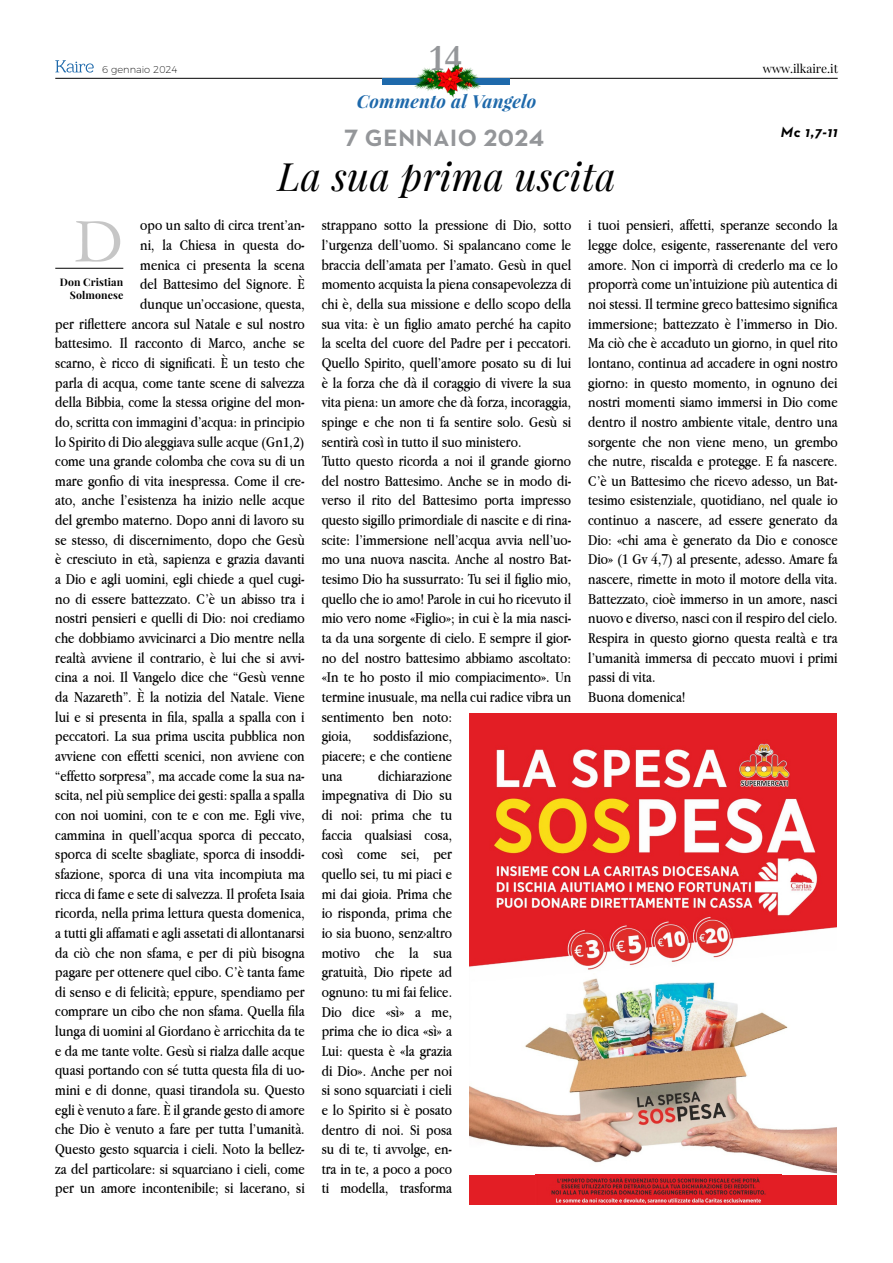
<style>
.page{position:relative;width:893px;height:1263px;background:#fff}
.page>*{position:absolute;margin:0;border:0;box-sizing:border-box;transform-origin:0 0}
.t1{font:63px "Garamond";color:#c6c6c6}
.t2{font:italic 39px "Playfair Display";letter-spacing:.01em;color:#000}
.t3{font:700 37.5px "Garamond";color:#949699}
.t4{font:700 24px "Neutraface 2 Text";letter-spacing:.03em;color:#949699}
.t5{font:italic 700 18px "Playfair Display";letter-spacing:.01em;color:#1e69ab}
.t6{font:15.75px/19.6px "Apple Garamond";color:#000}
.t7{font:italic 700 15px "Neutraface 2 Text";color:#000}
.t8{font:12px "Playfair Display";color:#000}
.t9{font:700 10.5px/13.5px "Playfair Display";letter-spacing:.01em;color:#000;text-align:right}
.t10{font:200 9.9px "Montserrat";color:#000}
</style>
<div class="page">
<hr style="left:55px;top:78px;width:783px;height:1px;background:#000">
<div style="left:382px;top:78px;width:127px;height:7px;background:#1e69ab"></div>
<svg style="left:55px;top:60px;width:39px;height:13px"></svg>
<hr style="left:55px;top:268px;width:68px;height:1px;background:#000">
<div style="left:469px;top:713px;width:367px;height:491px;background:#e31e25"></div>
<img style="left:469px;top:743px;width:367px;height:431px">
<img style="left:551px;top:1177px;width:215px;height:27px">
<img style="left:415px;top:64px;width:66px;height:33px">
<p class="t10" style="left:102px;top:62px;width:77px">6 gennaio 2024</p>
<h3 class="t3" style="left:430px;top:36px;width:34px">14</h3>
<p class="t5" style="left:357px;top:89px;width:181px">Commento al Vangelo</p>
<h3 class="t4" style="left:344px;top:123px;width:201px">7 GENNAIO 2024</h3>
<p class="t8" style="left:763px;top:61px;width:77px">www.ilkaire.it</p>
<p class="t7" style="left:781px;top:122px;width:58px">Mc 1,7-11</p>
<h2 class="t2" style="left:278px;top:150px;width:340px">La sua prima uscita</h2>
<p class="t6" style="left:55px;top:215px;width:251px;text-align:right">opo un salto di circa trent’an-<br>ni, la Chiesa in questa do-<br>menica ci presenta la scena<br>del Battesimo del Signore. È<br>dunque un’occasione, questa,<br>per riflettere ancora sul Natale e sul nostro battesimo. Il racconto di Marco, anche se scarno, è ricco di significati. È un testo che parla di acqua, come tante scene di salvezza della Bibbia, come la stessa origine del mon&shy;do, scritta con immagini d’acqua: in principio lo Spirito di Dio aleggiava sulle acque (Gn1,2) come una grande colomba che cova su di un mare gonfio di vita inespressa. Come il cre&shy;ato, anche l’esistenza ha inizio nelle acque del grembo materno. Dopo anni di lavoro su se stesso, di discernimento, dopo che Gesù è cresciuto in età, sapienza e grazia davanti a Dio e agli uomini, egli chiede a quel cugi&shy;no di essere battezzato. C’è un abisso tra i nostri pensieri e quelli di Dio: noi crediamo che dobbiamo avvicinarci a Dio mentre nella realtà avviene il contrario, è lui che si avvi&shy;cina a noi. Il Vangelo dice che “Gesù venne da Nazareth”. È la notizia del Natale. Viene lui e si presenta in fila, spalla a spalla con i peccatori. La sua prima uscita pubblica non avviene con effetti scenici, non avviene con “effetto sorpresa”, ma accade come la sua na&shy;scita, nel più semplice dei gesti: spalla a spalla con noi uomini, con te e con me. Egli vive, cammina in quell’acqua sporca di peccato, sporca di scelte sbagliate, sporca di insoddi&shy;sfazione, sporca di una vita incompiuta ma ricca di fame e sete di salvezza. Il profeta Isaia ricorda, nella prima lettura questa domenica, a tutti gli affamati e agli assetati di allontanarsi da ciò che non sfama, e per di più bisogna pagare per ottenere quel cibo. C’è tanta fame di senso e di felicità; eppure, spendiamo per comprare un cibo che non sfama. Quella fila lunga di uomini al Giordano è arricchita da te e da me tante volte. Gesù si rialza dalle acque quasi portando con sé tutta questa fila di uo&shy;mini e di donne, quasi tirandola su. Questo egli è venuto a fare. È il grande gesto di amore che Dio è venuto a fare per tutta l’umanità.<br>Questo gesto squarcia i cieli. Noto la bellez&shy;za del particolare: si squarciano i cieli, come per un amore incontenibile; si lacerano, si</p>
<p class="t6" style="left:322px;top:215px;width:251px">strappano sotto la pressione di Dio, sotto l’urgenza dell’uomo. Si spalancano come le braccia dell’amata per l’amato. Gesù in quel momento acquista la piena consapevolezza di chi è, della sua missione e dello scopo della sua vita: è un figlio amato perché ha capito la scelta del cuore del Padre per i peccatori.<br>Quello Spirito, quell’amore posato su di lui è la forza che dà il coraggio di vivere la sua vita piena: un amore che dà forza, incoraggia, spinge e che non ti fa sentire solo. Gesù si sentirà così in tutto il suo ministero.<br>Tutto questo ricorda a noi il grande giorno del nostro Battesimo. Anche se in modo di&shy;verso il rito del Battesimo porta impresso questo sigillo primordiale di nascite e di rina&shy;scite: l’immersione nell’acqua avvia nell’uo&shy;mo una nuova nascita. Anche al nostro Bat&shy;tesimo Dio ha sussurrato: Tu sei il figlio mio, quello che io amo! Parole in cui ho ricevuto il mio vero nome «Figlio»; in cui è la mia nasci&shy;ta da una sorgente di cielo. E sempre il gior&shy;no del nostro battesimo abbiamo ascoltato: «In te ho posto il mio compiacimento». Un termine inusuale, ma nella cui radice vibra un sentimento ben noto:<br>gioia,</p>
<p class="t6" style="left:588px;top:215px;width:251px">i tuoi pensieri, affetti, speranze secondo la legge dolce, esigente, rasserenante del vero amore. Non ci imporrà di crederlo ma ce lo proporrà come un’intuizione più autentica di noi stessi. Il termine greco battesimo significa immersione; battezzato è l’immerso in Dio.<br>Ma ciò che è accaduto un giorno, in quel rito lontano, continua ad accadere in ogni nostro giorno: in questo momento, in ognuno dei nostri momenti siamo immersi in Dio come dentro il nostro ambiente vitale, dentro una sorgente che non viene meno, un grembo che nutre, riscalda e protegge. E fa nascere.<br>C’è un Battesimo che ricevo adesso, un Bat&shy;tesimo esistenziale, quotidiano, nel quale io continuo a nascere, ad essere generato da Dio: «chi ama è generato da Dio e conosce Dio» (1 Gv 4,7) al presente, adesso. Amare fa nascere, rimette in moto il motore della vita.<br>Battezzato, cioè immerso in un amore, nasci nuovo e diverso, nasci con il respiro del cielo.<br>Respira in questo giorno questa realtà e tra l’umanità immersa di peccato muovi i primi passi di vita.<br>Buona domenica!</p>
<h1 class="t1" style="left:75px;top:204px;width:50px">D</h1>
<p class="t9" style="left:60px;top:275px;width:65px">Don Cristian<br>Solmonese</p>
<p class="t6" style="left:322px;top:726px;width:132px;text-align:justify;text-indent:52px">soddisfazione, piacere; e che contiene una</p>
<p class="t6" style="left:322px;top:765px;width:132px;text-align:justify;text-indent:56px">dichiarazione impegnativa di Dio su di noi: prima che tu faccia qualsiasi cosa, così come sei, per quello sei, tu mi piaci e mi dai gioia. Prima che io risponda, prima che io sia buono, senz›altro motivo che la sua gratuità, Dio ripete ad ognuno: tu mi fai felice.<br>Dio dice «sì» a me, prima che io dica «sì» a Lui: questa è «la grazia di Dio». Anche per noi si sono squarciati i cieli e lo Spirito si è posato dentro di noi. Si posa su di te, ti avvolge, en&shy;tra in te, a poco a poco ti modella, trasforma</p>
</div>
